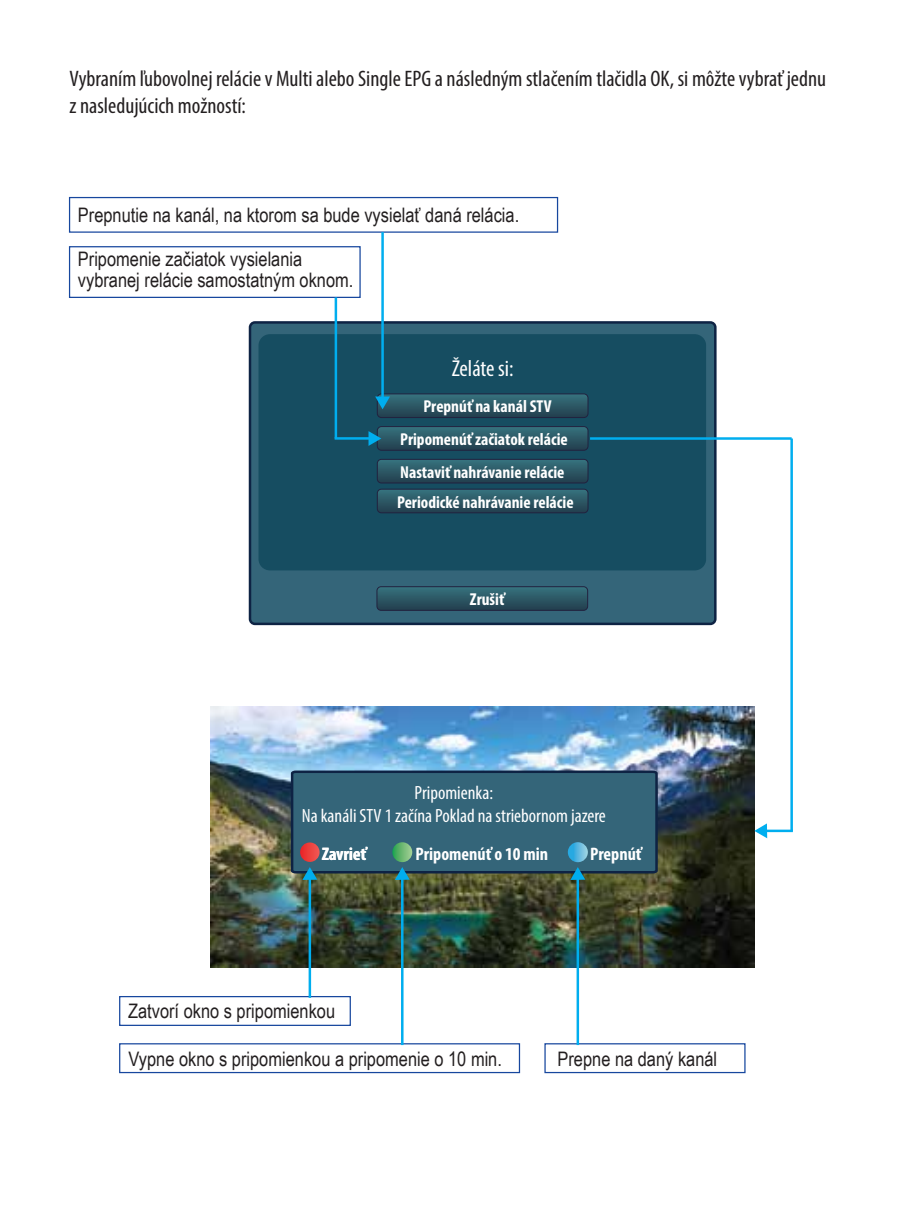
<style>
.page{position:relative;width:922px;height:1205px;background:#fff}
.page>*{position:absolute;margin:0;border:0;box-sizing:border-box;transform-origin:0 0}
.t1{font:condensed 23px "Myriad Pro";letter-spacing:-.005em;color:#fff}
.t2{font:condensed 22.5px/27px "Myriad Pro";color:#231f20}
.t3{font:20px/21.5px "Arial Narrow";color:#231f20}
.t4{font:condensed 19.25px/23px "Myriad Pro";color:#fff;text-align:center}
.t5{font:700 condensed 18.25px "Myriad Pro";color:#fff}
.t6{font:700 condensed 17.25px/32.8px "Myriad Pro";color:#fff;text-align:center}
</style>
<div class="page">
<img style="left:211px;top:706px;width:543px;height:262px">
<div style="left:69px;top:197px;width:489px;height:36px;border:1px solid #17479e"></div>
<div style="left:69px;top:246px;width:291px;height:52px;border:1px solid #17479e"></div>
<div style="left:119px;top:996px;width:232px;height:30px;border:1px solid #17479e"></div>
<div style="left:119px;top:1043px;width:401px;height:30px;border:1px solid #17479e"></div>
<div style="left:544px;top:1043px;width:201px;height:30px;border:1px solid #17479e"></div>
<div style="left:250px;top:322px;width:465px;height:302px;background:#346579;border-radius:5px"></div>
<div style="left:249px;top:321px;width:467px;height:304px;border:2px solid #0e2344;border-radius:5px"></div>
<div style="left:258px;top:334px;width:448px;height:236px;background:#164d61;border-radius:11px"></div>
<svg style="left:378px;top:588px;width:208px;height:21px"></svg>
<div style="left:376px;top:586px;width:212px;height:25px;border:1px solid #22223f;border-radius:4px"></div>
<div style="left:377px;top:394px;width:211px;height:24px;border:1px solid #22223f;border-radius:4px"></div>
<div style="left:377px;top:426px;width:211px;height:24px;border:1px solid #22223f;border-radius:4px"></div>
<svg style="left:377px;top:459px;width:211px;height:24px"></svg>
<div style="left:377px;top:459px;width:211px;height:24px;border:1px solid #22223f;border-radius:4px"></div>
<svg style="left:377px;top:489px;width:211px;height:24px"></svg>
<div style="left:377px;top:489px;width:211px;height:24px;border:1px solid #22223f;border-radius:4px"></div>
<hr style="left:381px;top:232px;width:3px;height:173px;background:#00aeef">
<hr style="left:334px;top:297px;width:3px;height:141px;background:#00aeef">
<svg style="left:375px;top:394px;width:213px;height:23px;background:#2b5867"></svg>
<svg style="left:368px;top:427px;width:220px;height:23px;background:#2a5866"></svg>
<svg style="left:754px;top:823px;width:13px;height:15px"></svg>
<hr style="left:336px;top:437px;width:37px;height:3px;background:#00aeef">
<hr style="left:590px;top:437px;width:201px;height:3px;background:#00aeef">
<hr style="left:790px;top:438px;width:2px;height:393px;background:#00aeef">
<hr style="left:762px;top:829px;width:29px;height:3px;background:#00aeef">
<hr style="left:308px;top:875px;width:3px;height:121px;background:#00aeef">
<hr style="left:401px;top:875px;width:2px;height:169px;background:#00aeef">
<svg style="left:289px;top:769px;width:370px;height:111px;background:#386575"></svg>
<hr style="left:576px;top:875px;width:3px;height:169px;background:#00aeef">
<p class="t2" style="left:70px;top:65px;width:757px">Vybraním ľubovolnej relácie v Multi alebo Single EPG a následným stlačením tlačidla OK, si môžte vybrať jednu z nasledujúcich možností:</p>
<p class="t3" style="left:78px;top:203px;width:442px">Prepnutie na kanál, na ktorom sa bude vysielať daná relácia.</p>
<p class="t3" style="left:78px;top:247px;width:277px">Pripomenie začiatok vysielania vybranej relácie samostatným oknom.</p>
<p class="t1" style="left:451px;top:355px;width:63px">Želáte si:</p>
<p class="t6" style="left:400px;top:390px;width:169px">Prepnúť na kanál STV<br>Pripomenúť začiatok relácie<br>Nastaviť nahrávanie relácie</p>
<p class="t6" style="left:397px;top:485px;width:178px">Periodické nahrávanie relácie</p>
<p class="t6" style="left:470px;top:583px;width:36px">Zrušiť</p>
<p class="t4" style="left:302px;top:780px;width:305px">Pripomienka:<br>Na kanáli STV 1 začína Poklad na striebornom jazere</p>
<p class="t5" style="left:322px;top:843px;width:46px">Zavrieť</p>
<p class="t5" style="left:415px;top:843px;width:134px">Pripomenúť o 10 min</p>
<p class="t5" style="left:590px;top:843px;width:53px">Prepnúť</p>
<p class="t3" style="left:128px;top:1000px;width:208px">Zatvorí okno s pripomienkou</p>
<p class="t3" style="left:128px;top:1047px;width:375px">Vypne okno s pripomienkou a pripomenie o 10 min.</p>
<p class="t3" style="left:557px;top:1047px;width:161px">Prepne na daný kanál</p>
</div>
